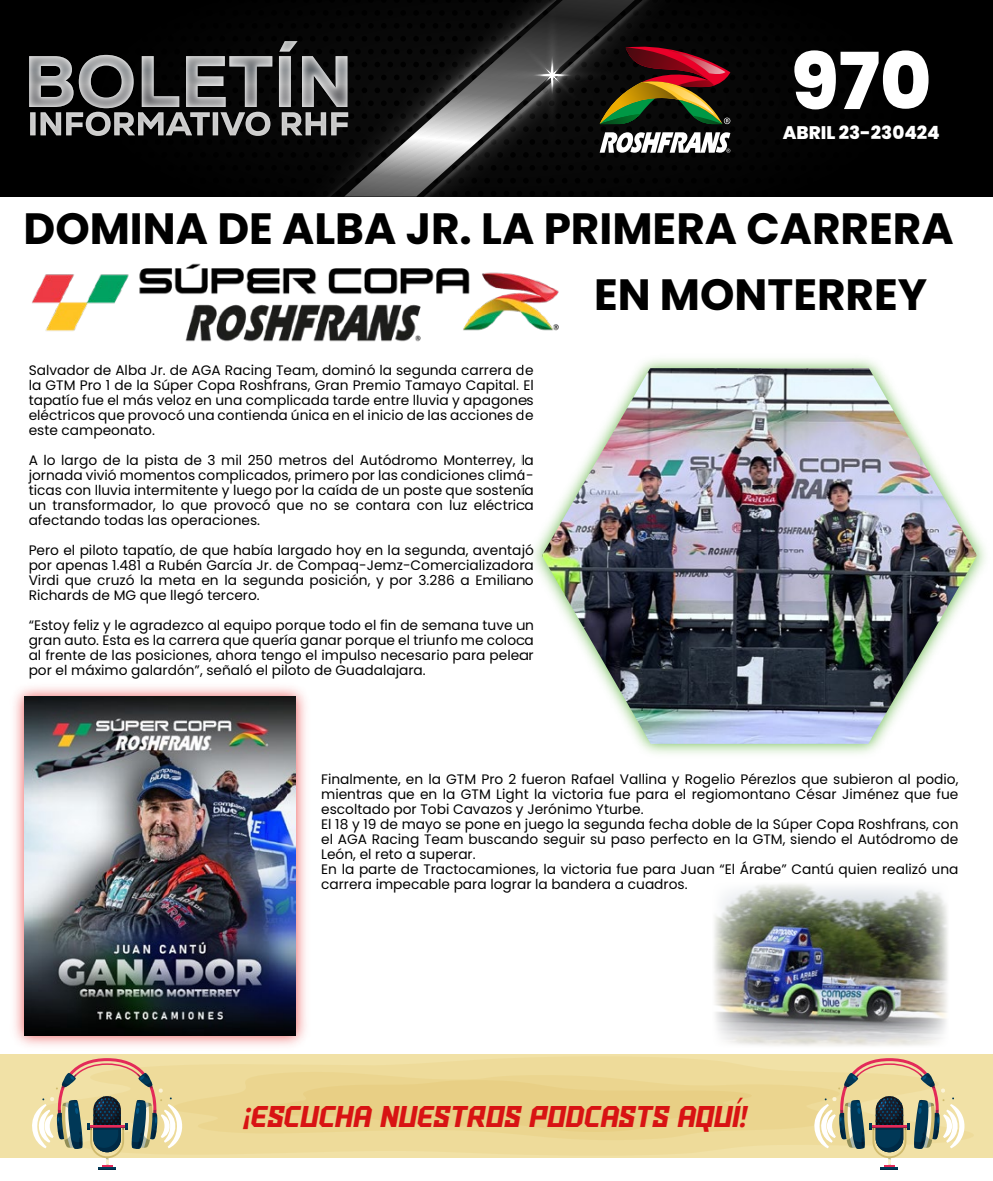
<style>
.page{position:relative;width:993px;height:1181px;background:#fff}
.page>*{position:absolute;margin:0;border:0;box-sizing:border-box;transform-origin:0 0}
.t1{font:800 78.5px "Poppins";color:#fff}
.t2{font:700 43.75px "Poppins";color:#000}
.t3{font:30px "Top Show";letter-spacing:.025em;color:#d81313}
.t4{font:800 18.25px "Poppins";color:#fff}
.t5{font:13.75px/15px "Poppins";color:#000;text-align:justify}
</style>
<div class="page">
<div style="left:0;top:0;width:992px;height:196px;background:#000"></div>
<svg style="left:295px;top:72px;width:473px;height:125px"></svg>
<svg style="left:382px;top:45px;width:299px;height:152px"></svg>
<svg style="left:29px;top:41px;width:319px;height:95px"></svg>
<svg style="left:466px;top:0;width:264px;height:196px"></svg>
<div style="left:0;top:1054px;width:992px;height:104px;background:#f1e1a6"></div>
<svg style="left:32px;top:1058px;width:936px;height:112px"></svg>
<img style="left:714px;top:884px;width:234px;height:162px">
<img style="left:14px;top:687px;width:292px;height:359px">
<img style="left:24px;top:697px;width:271px;height:339px">
<img style="left:534px;top:359px;width:452px;height:395px">
<img style="left:542px;top:368px;width:434px;height:376px">
<img style="left:32px;top:263px;width:527px;height:79px">
<h1 class="t1" style="left:790px;top:36px;width:142px">970</h1>
<h3 class="t4" style="left:782px;top:122px;width:159px">ABRIL 23-230424</h3>
<h2 class="t2" style="left:23px;top:203px;width:931px">DOMINA DE ALBA JR. LA PRIMERA CARRERA</h2>
<p class="t5" style="left:29px;top:362px;width:506px">Salvador de Alba Jr. de AGA Racing Team, dominó la segunda carrera de la GTM Pro 1 de la Súper Copa Roshfrans, Gran Premio Tamayo Capital. El tapatío fue el más veloz en una complicada tarde entre lluvia y apagones eléctricos que provocó una contienda única en el inicio de las acciones de este campeonato.</p>
<p class="t5" style="left:29px;top:452px;width:506px">A lo largo de la pista de 3 mil 250 metros del Autódromo Monterrey, la jornada vivió momentos complicados, primero por las condiciones climá&shy;ticas con lluvia intermitente y luego por la caída de un poste que sostenía un transformador, lo que provocó que no se contara con luz eléctrica afectando todas las operaciones.</p>
<p class="t5" style="left:29px;top:542px;width:506px">Pero el piloto tapatío, de que había largado hoy en la segunda, aventajó por apenas 1.481 a Rubén García Jr. de Compaq-Jemz-Comercializadora Virdi que cruzó la meta en la segunda posición, y por 3.286 a Emiliano Richards de MG que llegó tercero.</p>
<p class="t5" style="left:29px;top:617px;width:506px">“Estoy feliz y le agradezco al equipo porque todo el fin de semana tuve un gran auto. Esta es la carrera que quería ganar porque el triunfo me coloca al frente de las posiciones, ahora tengo el impulso necesario para pelear por el máximo galardón”, señaló el piloto de Guadalajara.</p>
<h2 class="t2" style="left:594px;top:269px;width:334px">EN MONTERREY</h2>
<p class="t5" style="left:321px;top:772px;width:638px;text-align:left">Finalmente, en la GTM Pro 2 fueron Rafael Vallina y Rogelio Pérezlos que subieron al podio, mientras que en la GTM Light la victoria fue para el regiomontano César Jiménez que fue escoltado por Tobi Cavazos y Jerónimo Yturbe.<br>El 18 y 19 de mayo se pone en juego la segunda fecha doble de la Súper Copa Roshfrans, con el AGA Racing Team buscando seguir su paso perfecto en la GTM, siendo el Autódromo de León, el reto a superar.<br>En la parte de Tractocamiones, la victoria fue para Juan “El Árabe” Cantú quien realizó una carrera impecable para lograr la bandera a cuadros.</p>
<h3 class="t3" style="left:242px;top:1097px;width:504px">¡ESCUCHA NUESTROS PODCASTS AQUÍ!</h3>
</div>
